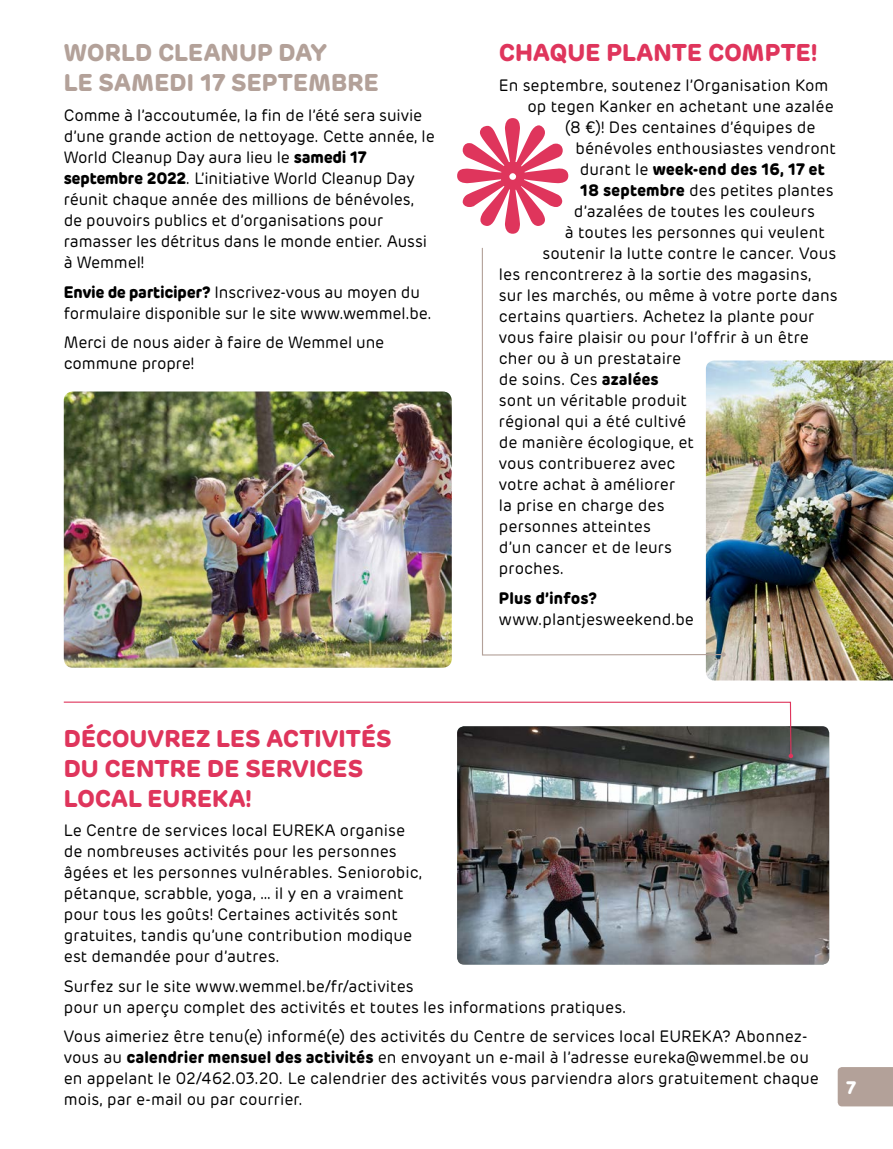
<style>
.page{position:relative;width:893px;height:1149px;background:#fff}
.page>*{position:absolute;margin:0;border:0;box-sizing:border-box;transform-origin:0 0}
.t1{font:700 24px/30px "Rubrik";letter-spacing:.005em;color:#df355c}
.t2{font:700 24px/30px "Rubrik";letter-spacing:.005em;color:#b3a199}
.t3{font:700 18px "Rubrik";color:#fff}
.t4{font:16.5px/21px "Rubrik";letter-spacing:.005em;color:#000;scale:.96 1}
.t5{font:700 16.5px "Rubrik";letter-spacing:.005em;color:#000;scale:.96 1}
.s1{font-weight:700}
.s2{font-weight:400}
</style>
<div class="page">
<div style="left:838px;top:1067px;width:55px;height:39px;background:#b3a199"></div>
<img style="left:64px;top:391px;width:388px;height:276px">
<img style="left:457px;top:726px;width:372px;height:238px">
<svg style="left:63px;top:701px;width:730px;height:57px"></svg>
<img style="left:706px;top:360px;width:187px;height:320px">
<svg style="left:481px;top:247px;width:244px;height:409px"></svg>
<svg style="left:721px;top:652px;width:5px;height:4px"></svg>
<svg style="left:457px;top:118px;width:111px;height:116px"></svg>
<h1 class="t2" style="left:64px;top:38px;width:317px">WORLD CLEANUP DAY<br>LE SAMEDI 17 SEPTEMBRE</h1>
<p class="t4" style="left:64px;top:105px;width:388px">Comme à l’accoutumée, la fin de l’été sera suivie d’une grande action de nettoyage. Cette année, le World Cleanup Day aura lieu le <span class="s1">samedi 17 septembre 2022</span>. L’initiative World Cleanup Day réunit chaque année des millions de bénévoles, de pouvoirs publics et d’organisations pour ramasser les détritus dans le monde entier. Aussi à Wemmel!</p>
<p class="t4" style="left:64px;top:281px;width:385px"><span class="s1">Envie de participer?</span> Inscrivez-vous au moyen du formulaire disponible sur le site www.wemmel.be.</p>
<p class="t4" style="left:64px;top:332px;width:335px">Merci de nous aider à faire de Wemmel une commune propre!</p>
<h1 class="t1" style="left:499px;top:38px;width:320px">CHAQUE PLANTE COMPTE!</h1>
<p class="t4" style="left:499px;top:75px;width:345px">En septembre, soutenez l’Organisation Kom</p>
<p class="t4" style="left:527px;top:96px;width:321px">op tegen Kanker en achetant une azalée</p>
<p class="t4" style="left:565px;top:117px;width:262px">(8 €)! Des centaines d’équipes de</p>
<p class="t4" style="left:575px;top:138px;width:273px">bénévoles enthousiastes vendront</p>
<p class="t5" style="left:580px;top:159px;width:257px"><span class="s2">durant le</span> week-end des 16, 17 et</p>
<p class="t4" style="left:580px;top:180px;width:266px"><span class="s1">18 septembre</span> des petites plantes</p>
<p class="t4" style="left:574px;top:201px;width:252px">d’azalées de toutes les couleurs</p>
<p class="t4" style="left:565px;top:222px;width:272px">à toutes les personnes qui veulent</p>
<p class="t4" style="left:542px;top:243px;width:307px">soutenir la lutte contre le cancer. Vous</p>
<p class="t4" style="left:499px;top:264px;width:327px">les rencontrerez à la sortie des magasins,</p>
<p class="t4" style="left:499px;top:285px;width:354px">sur les marchés, ou même à votre porte dans</p>
<p class="t4" style="left:499px;top:306px;width:330px">certains quartiers. Achetez la plante pour</p>
<p class="t4" style="left:499px;top:327px;width:324px">vous faire plaisir ou pour l’offrir à un être</p>
<p class="t4" style="left:499px;top:348px;width:191px">cher ou à un prestataire</p>
<p class="t4" style="left:499px;top:369px;width:168px">de soins. Ces <span class="s1">azalées</span></p>
<p class="t4" style="left:499px;top:390px;width:197px">sont un véritable produit</p>
<p class="t4" style="left:499px;top:411px;width:197px">régional qui a été cultivé</p>
<p class="t4" style="left:499px;top:432px;width:205px">de manière écologique, et</p>
<p class="t4" style="left:499px;top:453px;width:185px">vous contribuerez avec</p>
<p class="t4" style="left:499px;top:474px;width:185px">votre achat à améliorer</p>
<p class="t4" style="left:499px;top:495px;width:174px">la prise en charge des</p>
<p class="t4" style="left:499px;top:516px;width:160px">personnes atteintes</p>
<p class="t4" style="left:499px;top:537px;width:182px">d’un cancer et de leurs</p>
<p class="t4" style="left:499px;top:558px;width:70px">proches.</p>
<p class="t5" style="left:499px;top:587px;width:104px">Plus d’infos?</p>
<p class="t4" style="left:499px;top:608px;width:205px">www.plantjesweekend.be</p>
<h1 class="t1" style="left:64px;top:723px;width:329px">DÉCOUVREZ LES ACTIVITÉS<br>DU CENTRE DE SERVICES<br>LOCAL EUREKA!</h1>
<p class="t4" style="left:64px;top:819px;width:375px">Le Centre de services local EUREKA organise de nombreuses activités pour les personnes âgées et les personnes vulnérables. Seniorobic, pétanque, scrabble, yoga, … il y en a vraiment pour tous les goûts! Certaines activités sont gratuites, tandis qu’une contribution modique est demandée pour d’autres.</p>
<p class="t4" style="left:64px;top:975px;width:588px">Surfez sur le site www.wemmel.be/fr/activites<br>pour un aperçu complet des activités et toutes les informations pratiques.</p>
<p class="t4" style="left:64px;top:1026px;width:788px">Vous aimeriez être tenu(e) informé(e) des activités du Centre de services local EUREKA? Abonnez&shy;vous au <span class="s1">calendrier mensuel des activités</span> en envoyant un e-mail à l’adresse eureka@wemmel.be ou en appelant le 02/462.03.20. Le calendrier des activités vous parviendra alors gratuitement chaque mois, par e-mail ou par courrier.</p>
<p class="t3" style="left:846px;top:1075px;width:12px">7</p>
</div>
